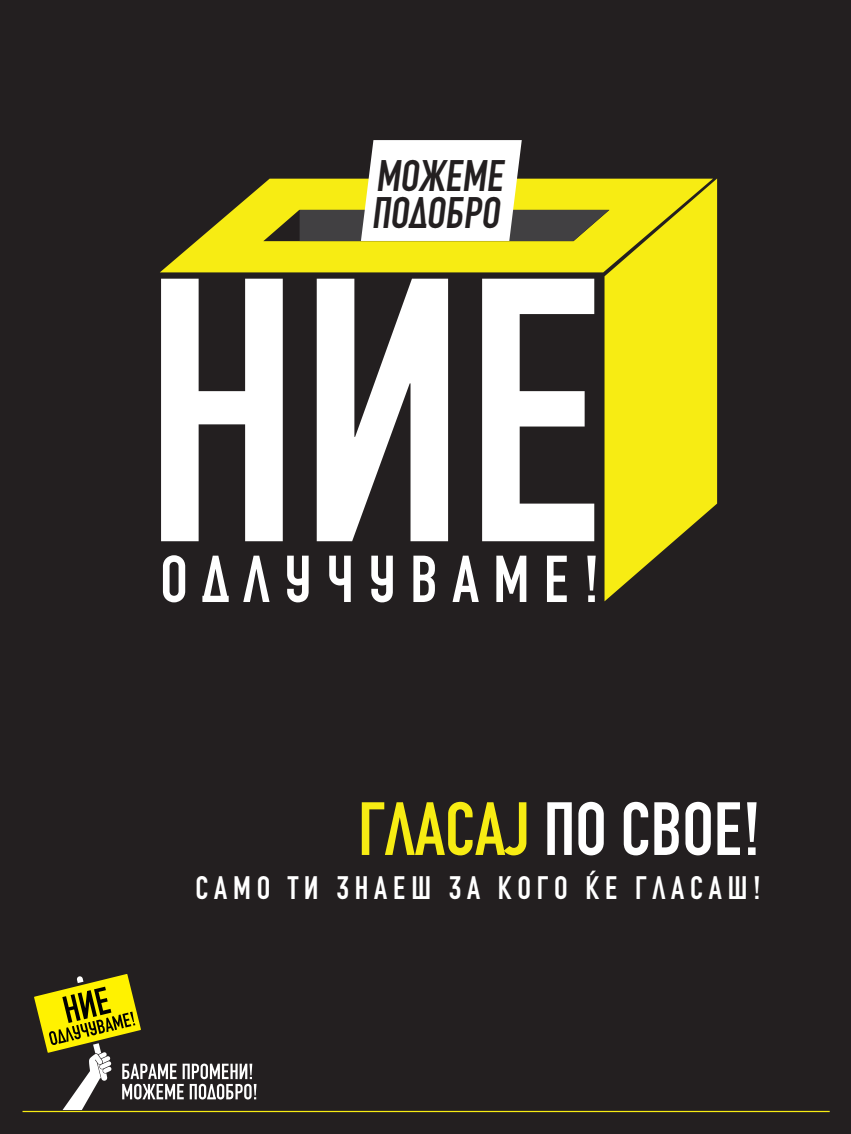
<style>
.page{position:relative;width:851px;height:1134px;background:#fff}
.page>*{position:absolute;margin:0;border:0;box-sizing:border-box;transform-origin:0 0}
.t1{font:368.75px "NK767";color:#fff}
.t2{font:74px "NK767";color:#fff}
.t3{font:65.12px "NK767";letter-spacing:.22em;color:#fff}
.t4{font:43.5px "NK767";color:#231f20}
.t5{font:32.06px "NK767";letter-spacing:.18em;color:#fff}
.s1{color:#f7ec13}
</style>
<div class="page">
<div style="left:0;top:0;width:850px;height:1134px;background:#231f20"></div>
<svg style="left:34px;top:974px;width:222px;height:136px"></svg>
<div style="left:215px;top:179px;width:443px;height:93px;background:#f7ec13"></div>
<div style="left:604px;top:227px;width:113px;height:325px;background:#f7ec13"></div>
<svg style="left:281px;top:210px;width:18px;height:31px"></svg>
<svg style="left:299px;top:140px;width:310px;height:101px"></svg>
<hr style="left:22px;top:1111px;width:807px;height:1px;background:#f7ec13">
<h3 class="t4" style="left:376px;top:150px;width:135px">МОЖЕМЕ</h3>
<h3 class="t4" style="left:371px;top:187px;width:136px">ПОДОБРО</h3>
<h1 class="t1" style="left:143px;top:196px;width:467px">НИЕ</h1>
<h3 class="t3" style="left:160px;top:541px;width:440px">ОДЛУЧУВАМЕ!</h3>
<h2 class="t2" style="left:358px;top:786px;width:404px"><span class="s1">ГЛАСАЈ</span> ПО СВОЕ!</h2>
<p class="t5" style="left:195px;top:869px;width:566px">САМО ТИ ЗНАЕШ ЗА КОГО ЌЕ ГЛАСАШ!</p>
</div>
